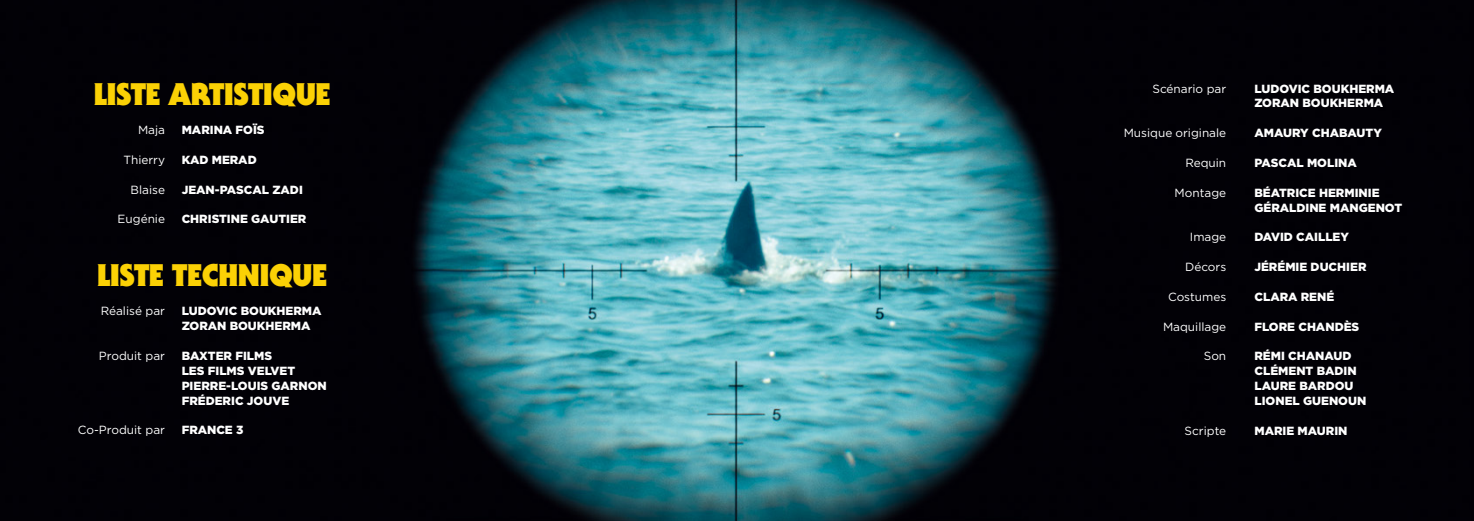
<style>
.page{position:relative;width:1474px;height:521px;background:#fff}
.page>*{position:absolute;margin:0;border:0;box-sizing:border-box;transform-origin:0 0}
.t1{font:900 30.62px "Serif Gothic Std";letter-spacing:-.02em;color:#fbd105}
.t2{font:900 11.81px/14.9px "Gotham";color:#fff}
.t3{font:11.81px "Gotham";color:#fff}
</style>
<div class="page">
<img style="left:0;top:0;width:1473px;height:521px">
<h1 class="t1" style="left:93px;top:75px;width:239px">LISTE ARTISTIQUE</h1>
<p class="t2" style="left:182px;top:122px;width:84px">MARINA FOÏS</p>
<p class="t2" style="left:182px;top:152px;width:76px">KAD MERAD</p>
<p class="t2" style="left:182px;top:182px;width:123px">JEAN-PASCAL ZADI</p>
<p class="t2" style="left:182px;top:212px;width:126px">CHRISTINE GAUTIER</p>
<p class="t3" style="left:138px;top:122px;width:29px">Maja</p>
<p class="t3" style="left:124px;top:152px;width:43px">Thierry</p>
<p class="t3" style="left:131px;top:182px;width:36px">Blaise</p>
<p class="t3" style="left:118px;top:212px;width:49px">Eugénie</p>
<h1 class="t1" style="left:97px;top:256px;width:232px">LISTE TECHNIQUE</h1>
<p class="t3" style="left:101px;top:304px;width:66px">Réalisé par</p>
<p class="t3" style="left:99px;top:348px;width:68px">Produit par</p>
<p class="t3" style="left:78px;top:423px;width:89px">Co-Produit par</p>
<p class="t2" style="left:182px;top:304px;width:141px">LUDOVIC BOUKHERMA<br>ZORAN BOUKHERMA</p>
<p class="t2" style="left:182px;top:348px;width:147px">BAXTER FILMS<br>LES FILMS VELVET<br>PIERRE-LOUIS GARNON<br>FRÉDERIC JOUVE</p>
<p class="t2" style="left:182px;top:423px;width:63px">FRANCE 3</p>
<p class="t3" style="left:1152px;top:81px;width:75px">Scénario par</p>
<p class="t3" style="left:1123px;top:125px;width:104px">Musique originale</p>
<p class="t3" style="left:1185px;top:155px;width:42px">Requin</p>
<p class="t3" style="left:1174px;top:185px;width:53px">Montage</p>
<p class="t3" style="left:1189px;top:230px;width:38px">Image</p>
<p class="t3" style="left:1185px;top:259px;width:43px">Décors</p>
<p class="t3" style="left:1168px;top:289px;width:60px">Costumes</p>
<p class="t3" style="left:1162px;top:319px;width:65px">Maquillage</p>
<p class="t3" style="left:1203px;top:349px;width:24px">Son</p>
<p class="t3" style="left:1184px;top:423px;width:43px">Scripte</p>
<p class="t2" style="left:1254px;top:81px;width:141px">LUDOVIC BOUKHERMA<br>ZORAN BOUKHERMA</p>
<p class="t2" style="left:1254px;top:125px;width:129px">AMAURY CHABAUTY</p>
<p class="t2" style="left:1254px;top:155px;width:104px">PASCAL MOLINA</p>
<p class="t2" style="left:1254px;top:185px;width:149px">BÉATRICE HERMINIE<br>GÉRALDINE MANGENOT</p>
<p class="t2" style="left:1254px;top:230px;width:96px">DAVID CAILLEY</p>
<p class="t2" style="left:1254px;top:259px;width:114px">JÉRÉMIE DUCHIER</p>
<p class="t2" style="left:1254px;top:289px;width:81px">CLARA RENÉ</p>
<p class="t2" style="left:1254px;top:319px;width:106px">FLORE CHANDÈS</p>
<p class="t2" style="left:1254px;top:349px;width:113px">RÉMI CHANAUD<br>CLÉMENT BADIN<br>LAURE BARDOU<br>LIONEL GUENOUN</p>
<p class="t2" style="left:1254px;top:423px;width:95px">MARIE MAURIN</p>
</div>
